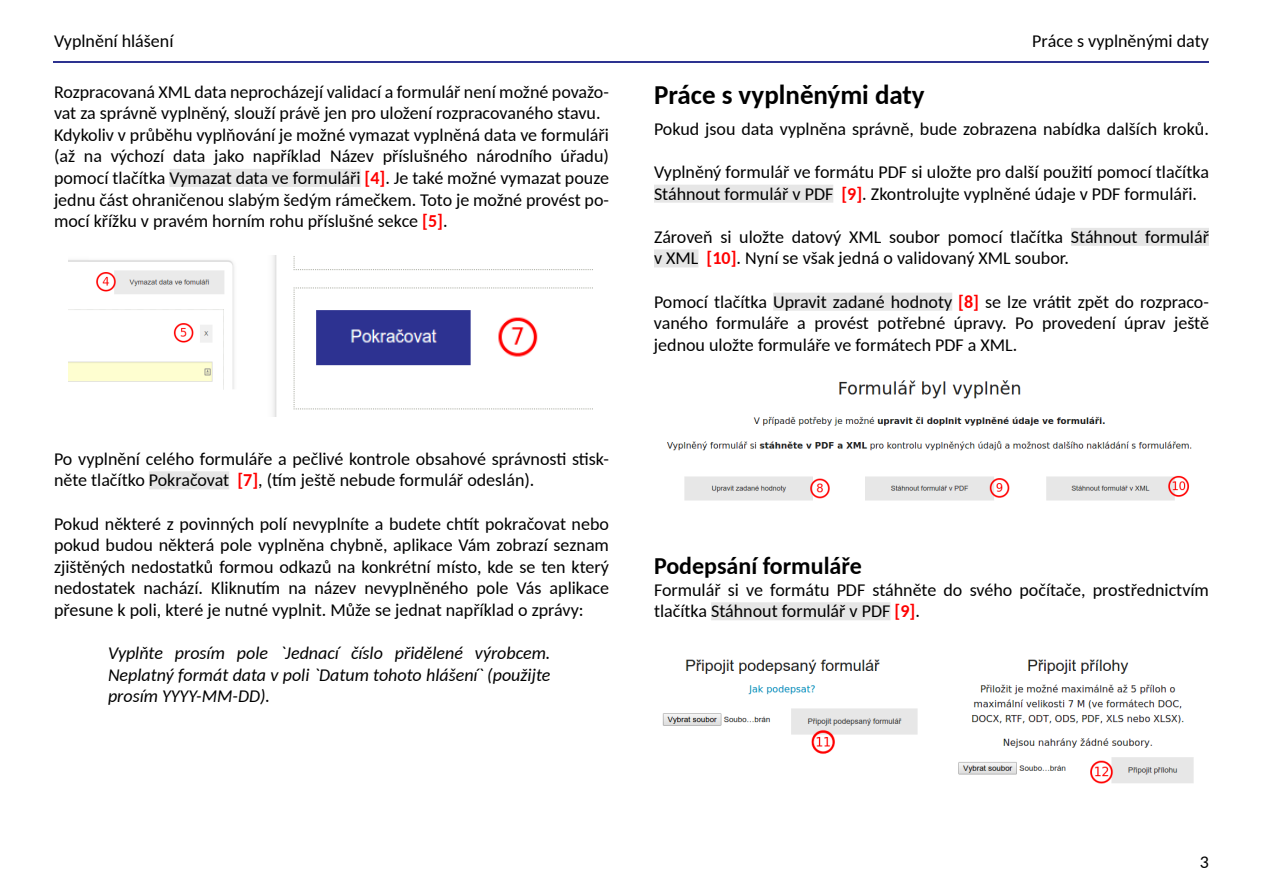
<style>
.page{position:relative;width:1263px;height:893px;background:#fff}
.page>*{position:absolute;margin:0;border:0;box-sizing:border-box;transform-origin:0 0}
.t1{font:700 27px "Carlito";color:#000}
.t2{font:700 24px "Carlito";color:#000}
.t3{font:18px/21.6px "Carlito";color:#000}
.t4{font:italic 18px/21.6px "Carlito";color:#000;text-align:justify}
.s1{font-weight:700;color:#f00}
</style>
<div class="page">
<hr style="left:54px;top:61px;width:1155px;height:1px;background:#2d3290">
<div style="left:169px;top:169px;width:192px;height:18px;background:#e6e6e6"></div>
<div style="left:149px;top:471px;width:80px;height:18px;background:#e6e6e6"></div>
<div style="left:654px;top:185px;width:179px;height:18px;background:#e6e6e6"></div>
<div style="left:1071px;top:228px;width:138px;height:18px;background:#e6e6e6"></div>
<div style="left:654px;top:249px;width:44px;height:18px;background:#e6e6e6"></div>
<div style="left:773px;top:293px;width:179px;height:18px;background:#e6e6e6"></div>
<div style="left:711px;top:602px;width:179px;height:18px;background:#e6e6e6"></div>
<img style="left:69px;top:260px;width:165px;height:130px">
<img style="left:273px;top:255px;width:318px;height:162px">
<img style="left:667px;top:380px;width:525px;height:121px">
<img style="left:662px;top:659px;width:532px;height:125px">
<p class="t3" style="left:54px;top:29px;width:121px">Vyplnění hlášení</p>
<p class="t3" style="left:1032px;top:29px;width:178px">Práce s vyplněnými daty</p>
<p class="t3" style="left:54px;top:80px;width:556px">Rozpracovaná XML data neprocházejí validací a formulář není možné považo&shy;vat za správně vyplněný, slouží právě jen pro uložení rozpracovaného stavu.<br>Kdykoliv v průběhu vyplňování je možné vymazat vyplněná data ve formuláři (až na výchozí data jako například Název příslušného národního úřadu) pomocí tlačítka Vymazat data ve formuláři <span class="s1">[4]</span>. Je také možné vymazat pouze jednu část ohraničenou slabým šedým rámečkem. Toto je možné provést po&shy;mocí křížku v pravém horním rohu příslušné sekce <span class="s1">[5]</span>.</p>
<p class="t3" style="left:54px;top:447px;width:556px">Po vyplnění celého formuláře a pečlivé kontrole obsahové správnosti stisk&shy;něte tlačítko Pokračovat <span class="s1">[7]</span>, (tím ještě nebude formulář odeslán).</p>
<p class="t3" style="left:54px;top:512px;width:556px;text-align:justify">Pokud některé z povinných polí nevyplníte a budete chtít pokračovat nebo pokud budou některá pole vyplněna chybně, aplikace Vám zobrazí seznam zjištěných nedostatků formou odkazů na konkrétní místo, kde se ten který nedostatek nachází. Kliknutím na název nevyplněného pole Vás aplikace přesune k poli, které je nutné vyplnit. Může se jednat například o zprávy:</p>
<p class="t4" style="left:108px;top:642px;width:444px">Vyplňte prosím pole `Jednací číslo přidělené výrobcem.<br>Neplatný formát data v poli `Datum tohoto hlášení` (použijte prosím YYYY-MM-DD).</p>
<h1 class="t1" style="left:654px;top:77px;width:272px">Práce s vyplněnými daty</h1>
<p class="t3" style="left:654px;top:117px;width:556px">Pokud jsou data vyplněna správně, bude zobrazena nabídka dalších kroků.</p>
<p class="t3" style="left:654px;top:160px;width:556px">Vyplněný formulář ve formátu PDF si uložte pro další použití pomocí tlačítka<br>Stáhnout formulář v PDF <span class="s1">[9]</span>. Zkontrolujte vyplněné údaje v PDF formuláři.</p>
<p class="t3" style="left:654px;top:225px;width:556px">Zároveň si uložte datový XML soubor pomocí tlačítka Stáhnout formulář v XML <span class="s1">[10]</span>. Nyní se však jedná o validovaný XML soubor.</p>
<p class="t3" style="left:654px;top:290px;width:556px;text-align:justify">Pomocí tlačítka Upravit zadané hodnoty <span class="s1">[8]</span> se lze vrátit zpět do rozpraco&shy;vaného formuláře a provést potřebné úpravy. Po provedení úprav ještě jednou uložte formuláře ve formátech PDF a XML.</p>
<h2 class="t2" style="left:654px;top:550px;width:209px">Podepsání formuláře</h2>
<p class="t3" style="left:654px;top:578px;width:556px">Formulář si ve formátu PDF stáhněte do svého počítače, prostřednictvím tlačítka Stáhnout formulář v PDF <span class="s1">[9]</span>.</p>
<p class="t3" style="left:1200px;top:850px;width:11px">3</p>
</div>
